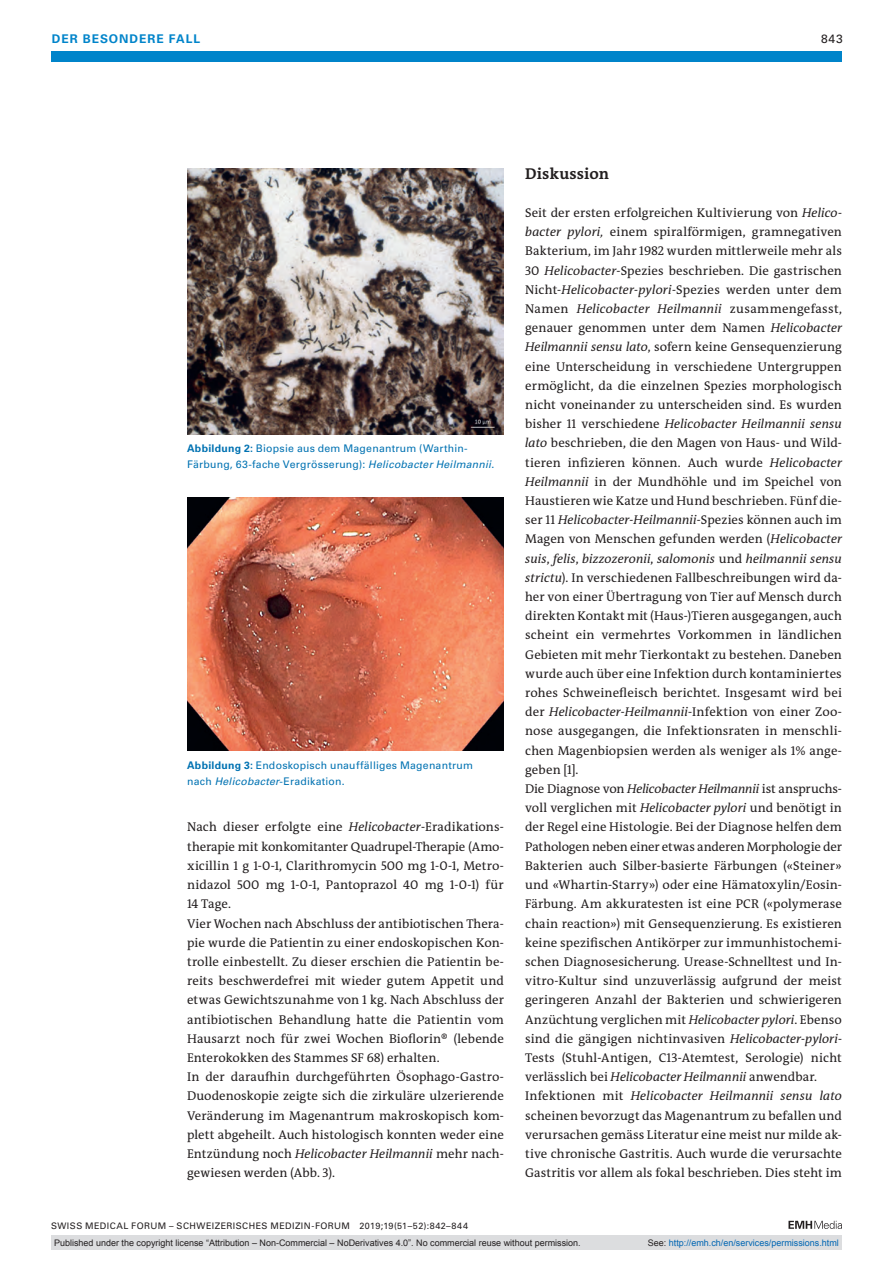
<style>
.page{position:relative;width:893px;height:1263px;background:#fff}
.page>*{position:absolute;margin:0;border:0;box-sizing:border-box;transform-origin:0 0}
.t1{font:700 15.75px "The Antiqua B W7";letter-spacing:.01em;color:#231f20}
.t2{font:12.75px/19.2px "The Antiqua B W5 Plain";letter-spacing:.005em;color:#231f20}
.t3{font:700 12px "Univers LT Std";color:#0084ca}
.t4{font:12px "Univers LT Std";color:#231f20}
.t5{font:10.5px/15.8px "Univers LT Std";letter-spacing:.02em;color:#0072b2}
.t6{font:9px "Arial";color:#231f20}
.t7{font:9px "Univers LT Std";letter-spacing:.05em;color:#231f20}
.t8{font:9px "Arial";color:#0166b3}
.s1{font-weight:700}
.s2{font-style:italic}
.s3{color:#231f20}
</style>
<div class="page">
<div style="left:51px;top:51px;width:791px;height:11px;background:#0084ca"></div>
<svg style="left:788px;top:1221px;width:54px;height:8px"></svg>
<img style="left:187px;top:497px;width:317px;height:253px">
<img style="left:187px;top:168px;width:317px;height:266px">
<div style="left:51px;top:1235px;width:791px;height:15px;background:#dcdddf"></div>
<p class="t3" style="left:52px;top:31px;width:41px">DER BESONDERE</p>
<p class="t3" style="left:169px;top:31px;width:17px">FALL</p>
<p class="t4" style="left:821px;top:31px;width:23px">843</p>
<p class="t5" style="left:187px;top:441px;width:309px"><span class="s1">ABBILDUNG 2:</span> Biopsie aus dem Magenantrum (Warthin-<br>Färbung, 63-fache Vergrösserung): <span class="s2">Helicobacter Heilmannii</span>.</p>
<p class="t5" style="left:187px;top:757px;width:287px"><span class="s1">ABBILDUNG 3:</span> Endoskopisch unauffälliges Magenantrum nach <span class="s2">Helicobacter</span>-Eradikation.</p>
<p class="t2" style="left:187px;top:818px;width:318px">Nach dieser erfolgte eine <span class="s2">Helicobacter</span>-Eradikations&shy;therapie mit konkomitanter Quadrupel-Therapie (Amo&shy;xicillin 1 g 1-0-1, Clarithromycin 500 mg 1-0-1, Metro&shy;nidazol 500 mg 1-0-1, Pantoprazol 40 mg 1-0-1) für 14 Tage.<br>Vier Wochen nach Abschluss der antibiotischen Thera&shy;pie wurde die Patientin zu einer endoskopischen Kon&shy;trolle einbestellt. Zu dieser erschien die Patientin be&shy;reits beschwerdefrei mit wieder gutem Appetit und etwas Gewichtszunahme von 1 kg. Nach Abschluss der antibiotischen Behandlung hatte die Patientin vom Hausarzt noch für zwei Wochen Bioflorin® (lebende Enterokokken des Stammes SF 68) erhalten.<br>In der daraufhin durchgeführten Ösophago-Gastro-Duodenoskopie zeigte sich die zirkuläre ulzerierende Veränderung im Magenantrum makroskopisch kom&shy;plett abgeheilt. Auch histologisch konnten weder eine Entzündung noch <span class="s2">Helicobacter Heilmannii</span> mehr nach&shy;gewiesen werden (Abb. 3).</p>
<p class="t7" style="left:51px;top:1220px;width:418px">SWISS MEDICAL FORUM – SCHWEIZERISCHES MEDIZIN-FORUM 2019;19(51–52):842–844</p>
<p class="t1" style="left:525px;top:163px;width:86px">Diskussion</p>
<p class="t2" style="left:525px;top:203px;width:318px">Seit der ersten erfolgreichen Kultivierung von <span class="s2">Helico&shy;bacter pylori,</span> einem spiralförmigen, gramnegativen Bakterium, im Jahr 1982 wurden mittlerweile mehr als 30 <span class="s2">Helicobacter</span>-Spezies beschrieben. Die gastrischen Nicht-<span class="s2">Helicobacter-pylori-</span>Spezies werden unter dem Namen <span class="s2">Helicobacter Heilmannii</span> zusammengefasst, genauer genommen unter dem Namen <span class="s2">Helicobacter Heilmannii sensu lato</span>, sofern keine Gensequenzierung eine Unterscheidung in verschiedene Untergruppen ermöglicht, da die einzelnen Spezies morphologisch nicht voneinander zu unterscheiden sind. Es wurden bisher 11 verschiedene <span class="s2">Helicobacter Heilmannii sensu lato</span> beschrieben, die den Magen von Haus- und Wild&shy;tieren infizieren können. Auch wurde <span class="s2">Helicobacter Heilmannii</span> in der Mundhöhle und im Speichel von Haustieren wie Katze und Hund beschrieben. Fünf die&shy;ser 11 <span class="s2">Helicobacter-Heilmannii-</span>Spezies können auch im Magen von Menschen gefunden werden (<span class="s2">Helicobacter suis</span>, <span class="s2">felis</span>, <span class="s2">bizzozeronii</span>, <span class="s2">salomonis</span> und <span class="s2">heilmannii sensu strictu</span>). In verschiedenen Fallbeschreibungen wird da&shy;her von einer Übertragung von Tier auf Mensch durch direkten Kontakt mit (Haus-)Tieren ausgegangen, auch scheint ein vermehrtes Vorkommen in ländlichen Gebieten mit mehr Tierkontakt zu bestehen. Daneben wurde auch über eine Infektion durch kontaminiertes rohes Schweinefleisch berichtet. Insgesamt wird bei der <span class="s2">Helicobacter-Heilmannii</span>-Infektion von einer Zoo&shy;nose ausgegangen, die Infektionsraten in menschli&shy;chen Magenbiopsien werden als weniger als 1% ange&shy;geben [1].<br>Die Diagnose von <span class="s2">Helicobacter Heilmannii</span> ist anspruchs&shy;voll verglichen mit <span class="s2">Helicobacter pylori</span> und benötigt in der Regel eine Histologie. Bei der Diagnose helfen dem Pathologen neben einer etwas anderen Morphologie der Bakterien auch Silber-basierte Färbungen («Steiner» und «Whartin-Starry») oder eine Hämatoxylin/Eosin-Färbung. Am akkuratesten ist eine PCR («polymerase chain reaction») mit Gensequenzierung. Es existieren keine spezifischen Antikörper zur immunhistochemi&shy;schen Diagnosesicherung. Urease-Schnelltest und In&shy;vitro-Kultur sind unzuverlässig aufgrund der meist geringeren Anzahl der Bakterien und schwierigeren Anzüchtung verglichen mit <span class="s2">Helicobacter pylori</span>. Ebenso sind die gängigen nichtinvasiven <span class="s2">Helicobacter-pylori-</span>Tests (Stuhl-Antigen, C13-Atemtest, Serologie) nicht verlässlich bei <span class="s2">Helicobacter Heilmannii</span> anwendbar.<br>Infektionen mit <span class="s2">Helicobacter Heilmannii sensu lato </span>scheinen bevorzugt das Magenantrum zu befallen und verursachen gemäss Literatur eine meist nur milde ak&shy;tive chronische Gastritis. Auch wurde die verursachte Gastritis vor allem als fokal beschrieben. Dies steht im</p>
<p class="t6" style="left:54px;top:1237px;width:528px">Published under the copyright license “Attribution – Non-Commercial – NoDerivatives 4.0”. No commercial reuse without permission.</p>
<p class="t8" style="left:648px;top:1237px;width:193px"><span class="s3">See:</span> http://emh.ch/en/services/permissions.html</p>
</div>
